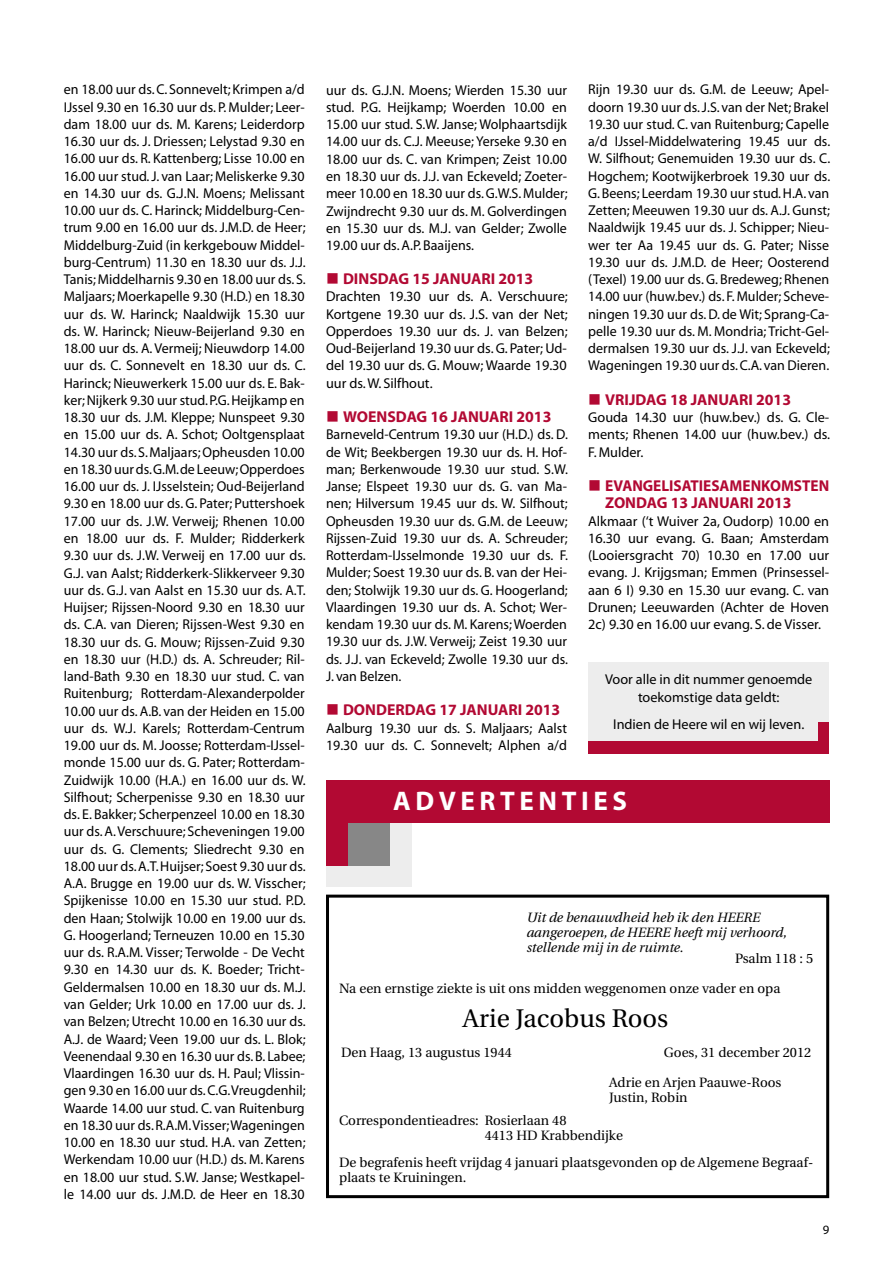
<style>
.page{position:relative;width:893px;height:1263px;background:#fff}
.page>*{position:absolute;margin:0;border:0;box-sizing:border-box;transform-origin:0 0}
.t1{font:700 27px "Myriad Pro";color:#fff}
.t2{font:25.5px "Utopia";color:#000}
.t3{font:700 15.75px/17.2px "Myriad Pro";color:#b20933}
.t4{font:14.25px/17.2px "Myriad";color:#000;text-align:justify}
.t5{font:14.25px/17.2px "Myriad Pro";color:#000;text-align:center}
.t6{font:13.5px/15px "Utopia";color:#000}
.t7{font:italic 13.5px/15px "Utopia";color:#000}
.t8{font:12.75px "Myriad Pro";color:#000}
</style>
<div class="page">
<div style="left:326px;top:780px;width:85px;height:107px;background:#ededed"></div>
<div style="left:326px;top:780px;width:64px;height:85px;background:#878787"></div>
<div style="left:326px;top:780px;width:21px;height:85px;background:#b20933"></div>
<div style="left:326px;top:780px;width:503px;height:43px;background:#b20933"></div>
<div style="left:326px;top:895px;width:503px;height:303px;border:3px solid #000"></div>
<div style="left:588px;top:662px;width:241px;height:85px;background:#ededed"></div>
<div style="left:588px;top:742px;width:241px;height:12px;background:#b20933"></div>
<div style="left:819px;top:722px;width:10px;height:31px;background:#b20933"></div>
<p class="t4" style="left:64px;top:82px;width:244px">en 18.00 uur ds. C. Sonnevelt; Krimpen a/d IJssel 9.30 en 16.30 uur ds. P. Mulder; Leer&shy;dam 18.00 uur ds. M. Karens; Leiderdorp 16.30 uur ds. J. Driessen; Lelystad 9.30 en 16.00 uur ds. R. Kattenberg; Lisse 10.00 en 16.00 uur stud. J. van Laar; Meliskerke 9.30 en 14.30 uur ds. G.J.N. Moens; Melissant 10.00 uur ds. C. Harinck; Middelburg-Cen&shy;trum 9.00 en 16.00 uur ds. J.M.D. de Heer; Middelburg-Zuid (in kerkgebouw Middel&shy;burg-Centrum) 11.30 en 18.30 uur ds. J.J.<br>Tanis; Middelharnis 9.30 en 18.00 uur ds. S.<br>Maljaars; Moerkapelle 9.30 (H.D.) en 18.30 uur ds. W. Harinck; Naaldwijk 15.30 uur ds. W. Harinck; Nieuw-Beijerland 9.30 en 18.00 uur ds. A. Vermeij; Nieuwdorp 14.00 uur ds. C. Sonnevelt en 18.30 uur ds. C.<br>Harinck; Nieuwerkerk 15.00 uur ds. E. Bak&shy;ker; Nijkerk 9.30 uur stud. P.G. Heijkamp en 18.30 uur ds. J.M. Kleppe; Nunspeet 9.30 en 15.00 uur ds. A. Schot; Ooltgensplaat 14.30 uur ds. S. Maljaars; Opheusden 10.00 en 18.30 uur ds. G.M. de Leeuw; Opperdoes 16.00 uur ds. J. IJsselstein; Oud-Beijerland 9.30 en 18.00 uur ds. G. Pater; Puttershoek 17.00 uur ds. J.W. Verweij; Rhenen 10.00 en 18.00 uur ds. F. Mulder; Ridderkerk 9.30 uur ds. J.W. Verweij en 17.00 uur ds.<br>G.J. van Aalst; Ridderkerk-Slikkerveer 9.30 uur ds. G.J. van Aalst en 15.30 uur ds. A.T.<br>Huijser; Rijssen-Noord 9.30 en 18.30 uur ds. C.A. van Dieren; Rijssen-West 9.30 en 18.30 uur ds. G. Mouw; Rijssen-Zuid 9.30 en 18.30 uur (H.D.) ds. A. Schreuder; Ril&shy;land-Bath 9.30 en 18.30 uur stud. C. van Ruitenburg; Rotterdam-Alexanderpolder 10.00 uur ds. A.B. van der Heiden en 15.00 uur ds. W.J. Karels; Rotterdam-Centrum 19.00 uur ds. M. Joosse; Rotterdam-IJssel&shy;monde 15.00 uur ds. G. Pater; Rotterdam-Zuidwijk 10.00 (H.A.) en 16.00 uur ds. W.<br>Silfhout; Scherpenisse 9.30 en 18.30 uur ds. E. Bakker; Scherpenzeel 10.00 en 18.30 uur ds. A. Verschuure; Scheveningen 19.00 uur ds. G. Clements; Sliedrecht 9.30 en 18.00 uur ds. A.T. Huijser; Soest 9.30 uur ds.<br>A.A. Brugge en 19.00 uur ds. W. Visscher; Spijkenisse 10.00 en 15.30 uur stud. P.D. den Haan; Stolwijk 10.00 en 19.00 uur ds.<br>G. Hoogerland; Terneuzen 10.00 en 15.30 uur ds. R.A.M. Visser; Terwolde - De Vecht 9.30 en 14.30 uur ds. K. Boeder; Tricht-Geldermalsen 10.00 en 18.30 uur ds. M.J. van Gelder; Urk 10.00 en 17.00 uur ds. J. van Belzen; Utrecht 10.00 en 16.30 uur ds.<br>A.J. de Waard; Veen 19.00 uur ds. L. Blok; Veenendaal 9.30 en 16.30 uur ds. B. Labee; Vlaardingen 16.30 uur ds. H. Paul; Vlissin&shy;gen 9.30 en 16.00 uur ds. C.G. Vreugdenhil; Waarde 14.00 uur stud. C. van Ruitenburg en 18.30 uur ds. R.A.M. Visser; Wageningen 10.00 en 18.30 uur stud. H.A. van Zetten; Werkendam 10.00 uur (H.D.) ds. M. Karens en 18.00 uur stud. S.W. Janse; Westkapel&shy;le 14.00 uur ds. J.M.D. de Heer en 18.30</p>
<p class="t4" style="left:326px;top:82px;width:243px">uur ds. G.J.N. Moens; Wierden 15.30 uur stud. P.G. Heijkamp; Woerden 10.00 en 15.00 uur stud. S.W. Janse; Wolphaartsdijk 14.00 uur ds. C.J. Meeuse; Yerseke 9.30 en 18.00 uur ds. C. van Krimpen; Zeist 10.00 en 18.30 uur ds. J.J. van Eckeveld; Zoeter&shy;meer 10.00 en 18.30 uur ds. G.W.S. Mulder; Zwijndrecht 9.30 uur ds. M. Golverdingen en 15.30 uur ds. M.J. van Gelder; Zwolle 19.00 uur ds. A.P. Baaijens.</p>
<p class="t4" style="left:588px;top:82px;width:243px">Rijn 19.30 uur ds. G.M. de Leeuw; Apel&shy;doorn 19.30 uur ds. J.S. van der Net; Brakel 19.30 uur stud. C. van Ruitenburg; Capelle a/d IJssel-Middelwatering 19.45 uur ds.<br>W. Silfhout; Genemuiden 19.30 uur ds. C.<br>Hogchem; Kootwijkerbroek 19.30 uur ds.<br>G. Beens; Leerdam 19.30 uur stud. H.A. van Zetten; Meeuwen 19.30 uur ds. A.J. Gunst; Naaldwijk 19.45 uur ds. J. Schipper; Nieu&shy;wer ter Aa 19.45 uur ds. G. Pater; Nisse 19.30 uur ds. J.M.D. de Heer; Oosterend (Texel) 19.00 uur ds. G. Bredeweg; Rhenen 14.00 uur (huw.bev.) ds. F. Mulder; Scheve&shy;ningen 19.30 uur ds. D. de Wit; Sprang-Ca&shy;pelle 19.30 uur ds. M. Mondria; Tricht-Gel&shy;dermalsen 19.30 uur ds. J.J. van Eckeveld; Wageningen 19.30 uur ds. C.A. van Dieren.</p>
<p class="t3" style="left:588px;top:391px;width:204px">■ VRIJDAG 18 JANUARI 2013</p>
<p class="t4" style="left:588px;top:409px;width:243px">Gouda 14.30 uur (huw.bev.) ds. G. Cle&shy;ments; Rhenen 14.00 uur (huw.bev.) ds.<br>F. Mulder.</p>
<p class="t3" style="left:605px;top:477px;width:223px;text-indent:-17px">■ EVANGELISATIESAMENKOMSTEN<br>ZONDAG 13 JANUARI 2013</p>
<p class="t4" style="left:588px;top:513px;width:242px">Alkmaar (‘t Wuiver 2a, Oudorp) 10.00 en 16.30 uur evang. G. Baan; Amsterdam (Looiersgracht 70) 10.30 en 17.00 uur evang. J. Krijgsman; Emmen (Prinsessel&shy;aan 6 I) 9.30 en 15.30 uur evang. C. van Drunen; Leeuwarden (Achter de Hoven 2c) 9.30 en 16.00 uur evang. S. de Visser.</p>
<p class="t3" style="left:326px;top:270px;width:209px">■ DINSDAG 15 JANUARI 2013</p>
<p class="t4" style="left:326px;top:289px;width:243px">Drachten 19.30 uur ds. A. Verschuure; Kortgene 19.30 uur ds. J.S. van der Net; Opperdoes 19.30 uur ds. J. van Belzen; Oud-Beijerland 19.30 uur ds. G. Pater; Ud&shy;del 19.30 uur ds. G. Mouw; Waarde 19.30 uur ds. W. Silfhout.</p>
<p class="t3" style="left:326px;top:408px;width:227px">■ WOENSDAG 16 JANUARI 2013</p>
<p class="t4" style="left:326px;top:427px;width:243px">Barneveld-Centrum 19.30 uur (H.D.) ds. D. de Wit; Beekbergen 19.30 uur ds. H. Hof&shy;man; Berkenwoude 19.30 uur stud. S.W.<br>Janse; Elspeet 19.30 uur ds. G. van Ma&shy;nen; Hilversum 19.45 uur ds. W. Silfhout; Opheusden 19.30 uur ds. G.M. de Leeuw; Rijssen-Zuid 19.30 uur ds. A. Schreuder; Rotterdam-IJsselmonde 19.30 uur ds. F.<br>Mulder; Soest 19.30 uur ds. B. van der Hei&shy;den; Stolwijk 19.30 uur ds. G. Hoogerland; Vlaardingen 19.30 uur ds. A. Schot; Wer&shy;kendam 19.30 uur ds. M. Karens; Woerden 19.30 uur ds. J.W. Verweij; Zeist 19.30 uur ds. J.J. van Eckeveld; Zwolle 19.30 uur ds.<br>J. van Belzen.</p>
<p class="t3" style="left:326px;top:702px;width:236px">■ DONDERDAG 17 JANUARI 2013</p>
<p class="t4" style="left:326px;top:720px;width:242px">Aalburg 19.30 uur ds. S. Maljaars; Aalst<br>19.30 uur ds. C. Sonnevelt; Alphen a/d</p>
<h1 class="t1" style="left:393px;top:785px;width:22px">ADVE</h1>
<h1 class="t1" style="left:479px;top:785px;width:99px">RTENTIE</h1>
<h1 class="t1" style="left:612px;top:785px;width:16px">S</h1>
<p class="t5" style="left:605px;top:671px;width:209px">Voor alle in dit nummer genoemde toekomstige data geldt:</p>
<p class="t5" style="left:613px;top:716px;width:193px">Indien de Heere wil en wij leven.</p>
<p class="t7" style="left:527px;top:910px;width:262px">Uit de benauwdheid heb ik den HEERE aangeroepen, de HEERE heeft mij verhoord, stellende mij in de ruimte.</p>
<p class="t6" style="left:735px;top:951px;width:80px">Psalm 118 : 5</p>
<p class="t6" style="left:339px;top:981px;width:443px">Na een ernstige ziekte is uit ons midden weggenomen onze vader en opa</p>
<h2 class="t2" style="left:463px;top:1004px;width:207px">Arie Jacobus Roos</h2>
<p class="t6" style="left:341px;top:1045px;width:173px">Den Haag, 13 augustus 1944</p>
<p class="t6" style="left:664px;top:1045px;width:149px">Goes, 31 december 2012</p>
<p class="t6" style="left:609px;top:1075px;width:174px">Adrie en Arjen Paauwe-Roos<br>Justin, Robin</p>
<p class="t6" style="left:485px;top:1113px;width:140px;text-indent:-146px">Correspondentieadres: Rosierlaan 48<br>4413 HD Krabbendijke</p>
<p class="t6" style="left:339px;top:1155px;width:476px">De begrafenis heeft vrijdag 4 januari plaatsgevonden op de Algemene Begraaf&shy;plaats te Kruiningen.</p>
<p class="t8" style="left:823px;top:1222px;width:8px">9</p>
</div>
